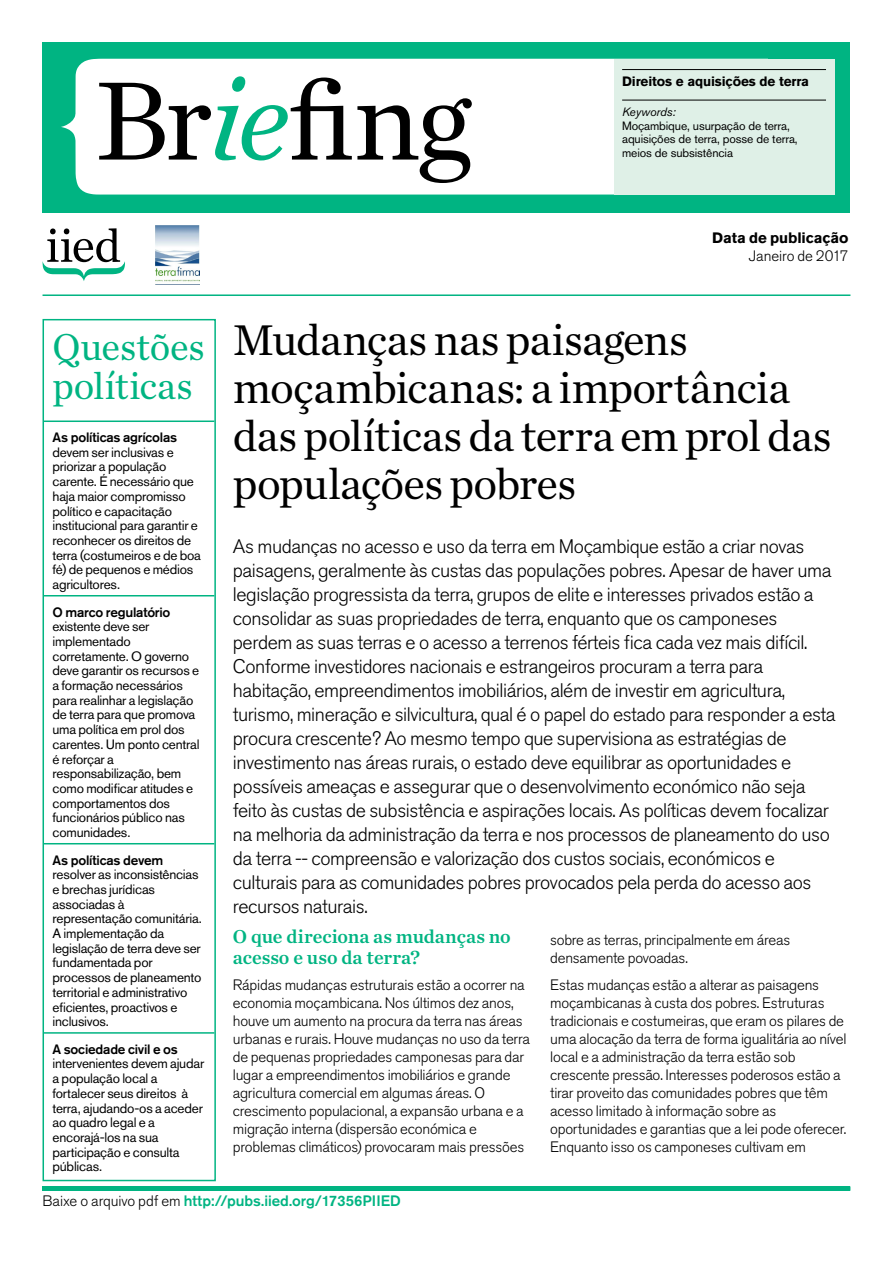
<style>
.page{position:relative;width:893px;height:1263px;background:#fff}
.page>*{position:absolute;margin:0;border:0;box-sizing:border-box;transform-origin:0 0}
.t1{font:116.7px "Chronicle Text G1";color:#000}
.t2{font:45px/48px "Chronicle Text G1";letter-spacing:-.015em;color:#000}
.t3{font:39px/39px "Chronicle Text G1";letter-spacing:-.01em;color:#00b482}
.t4{font:300 19.5px/24px "Akzidenz Grotesk BE";letter-spacing:-.02em;color:#000}
.t5{font:19.5px/21px "Chronicle Text G1 Semi";color:#00b482}
.t6{font:300 15px/18px "Akzidenz Grotesk BE";letter-spacing:-.015em;color:#000}
.t7{font:500 15px "Akzidenz Grotesk BE";color:#00b482}
.t8{font:700 15px "Akzidenz Grotesk BE";letter-spacing:-.005em;color:#000}
.t9{font:13.5px/14.7px "Akzidenz Grotesk BE";letter-spacing:-.015em;color:#000}
.t10{font:500 13.5px "Akzidenz Grotesk BE";letter-spacing:-.015em;color:#000}
.t11{font:700 13.5px "Akzidenz Grotesk BE";letter-spacing:-.01em;color:#000}
.t12{font:12px/13.5px "Akzidenz Grotesk BE";letter-spacing:-.01em;color:#000}
.t13{font:italic 12px "Akzidenz Grotesk BE";letter-spacing:-.01em;color:#000}
.s1{font-style:italic;color:#00b482}
.s2{font-weight:300;color:#000}
</style>
<div class="page">
<div style="left:43px;top:43px;width:807px;height:170px;background:#00b482"></div>
<div style="left:61px;top:59px;width:553px;height:136px;background:#fff"></div>
<svg style="left:42px;top:228px;width:83px;height:53px"></svg>
<div style="left:614px;top:59px;width:220px;height:136px;background:#dff0e7"></div>
<hr style="left:622px;top:69px;width:204px;height:1px;background:#000">
<hr style="left:622px;top:100px;width:204px;height:1px;background:#000">
<div style="left:43px;top:1186px;width:807px;height:5px;background:#00b482"></div>
<hr style="left:44px;top:420px;width:170px;height:2px;background:#00b482">
<hr style="left:44px;top:595px;width:170px;height:1px;background:#00b482">
<hr style="left:44px;top:843px;width:170px;height:1px;background:#00b482">
<hr style="left:44px;top:1032px;width:170px;height:2px;background:#00b482">
<div style="left:43px;top:319px;width:173px;height:862px;border:2px solid #00b482"></div>
<hr style="left:43px;top:294px;width:807px;height:2px;background:#00b482">
<img style="left:156px;top:225px;width:44px;height:57px">
<h1 class="t1" style="left:94px;top:32px;width:379px">Br<span class="s1">ie</span>fing</h1>
<p class="t11" style="left:622px;top:73px;width:189px">Direitos e aquisições de terra</p>
<p class="t13" style="left:622px;top:105px;width:55px">Keywords:</p>
<p class="t12" style="left:622px;top:119px;width:177px">Moçambique, usurpação de terra, aquisições de terra, posse de terra,</p>
<p class="t12" style="left:622px;top:146px;width:112px">meios de subsistência</p>
<p class="t8" style="left:712px;top:229px;width:138px">Data de publicação</p>
<p class="t6" style="left:749px;top:247px;width:101px">Janeiro de 2017</p>
<h3 class="t3" style="left:53px;top:325px;width:154px">Questões políticas</h3>
<p class="t10" style="left:53px;top:429px;width:126px">As políticas agrícolas</p>
<p class="t9" style="left:53px;top:445px;width:150px">devem ser inclusivas e priorizar a população carente. É necessário que haja maior compromisso político e capacitação institucional para garantir e reconhecer os direitos de terra (costumeiros e de boa fé) de pequenos e médios agricultores.</p>
<p class="t10" style="left:53px;top:603px;width:119px">O marco regulatório</p>
<p class="t9" style="left:53px;top:619px;width:149px">existente deve ser implementado corretamente. O governo deve garantir os recursos e a formação necessários para realinhar a legislação de terra para que promova uma política em prol dos carentes. Um ponto central é reforçar a responsabilização, bem como modificar atitudes e comportamentos dos funcionários público nas comunidades.</p>
<p class="t10" style="left:53px;top:851px;width:112px">As políticas devem</p>
<p class="t9" style="left:53px;top:867px;width:151px">resolver as inconsistências e brechas jurídicas associadas à representação comunitária.<br>A implementação da legislação de terra deve ser fundamentada por processos de planeamento territorial e administrativo eficientes, proactivos e inclusivos.</p>
<p class="t10" style="left:53px;top:1041px;width:127px">A sociedade civil e os</p>
<p class="t9" style="left:53px;top:1056px;width:153px">intervenientes devem ajudar a população local a fortalecer seus direitos à terra, ajudando-os a aceder ao quadro legal e a encorajá-los na sua participação e consulta públicas.</p>
<h2 class="t2" style="left:233px;top:313px;width:600px">Mudanças nas paisagens moçambicanas: a importância das políticas da terra em prol das populações pobres</h2>
<p class="t4" style="left:233px;top:534px;width:604px">As mudanças no acesso e uso da terra em Moçambique estão a criar novas paisagens, geralmente às custas das populações pobres. Apesar de haver uma legislação progressista da terra, grupos de elite e interesses privados estão a consolidar as suas propriedades de terra, enquanto que os camponeses perdem as suas terras e o acesso a terrenos férteis fica cada vez mais difícil.<br>Conforme investidores nacionais e estrangeiros procuram a terra para habitação, empreendimentos imobiliários, além de investir em agricultura, turismo, mineração e silvicultura, qual é o papel do estado para responder a esta procura crescente? Ao mesmo tempo que supervisiona as estratégias de investimento nas áreas rurais, o estado deve equilibrar as oportunidades e possíveis ameaças e assegurar que o desenvolvimento económico não seja feito às custas de subsistência e aspirações locais. As políticas devem focalizar na melhoria da administração da terra e nos processos de planeamento do uso da terra -- compreensão e valorização dos custos sociais, económicos e culturais para as comunidades pobres provocados pela perda do acesso aos recursos naturais.</p>
<p class="t5" style="left:233px;top:925px;width:279px">O que direciona as mudanças no acesso e uso da terra?</p>
<p class="t6" style="left:233px;top:976px;width:299px">Rápidas mudanças estruturais estão a ocorrer na economia moçambicana. Nos últimos dez anos, houve um aumento na procura da terra nas áreas urbanas e rurais. Houve mudanças no uso da terra de pequenas propriedades camponesas para dar lugar a empreendimentos imobiliários e grande agricultura comercial em algumas áreas. O crescimento populacional, a expansão urbana e a migração interna (dispersão económica e problemas climáticos) provocaram mais pressões</p>
<p class="t6" style="left:550px;top:931px;width:242px">sobre as terras, principalmente em áreas densamente povoadas.</p>
<p class="t6" style="left:550px;top:976px;width:298px">Estas mudanças estão a alterar as paisagens moçambicanas à custa dos pobres. Estruturas tradicionais e costumeiras, que eram os pilares de uma alocação da terra de forma igualitária ao nível local e a administração da terra estão sob crescente pressão. Interesses poderosos estão a tirar proveito das comunidades pobres que têm acesso limitado à informação sobre as oportunidades e garantias que a lei pode oferecer.<br>Enquanto isso os camponeses cultivam em</p>
<p class="t7" style="left:43px;top:1192px;width:360px"><span class="s2">Baixe o arquivo pdf em</span> http://pubs.iied.org/17356PIIED</p>
</div>
